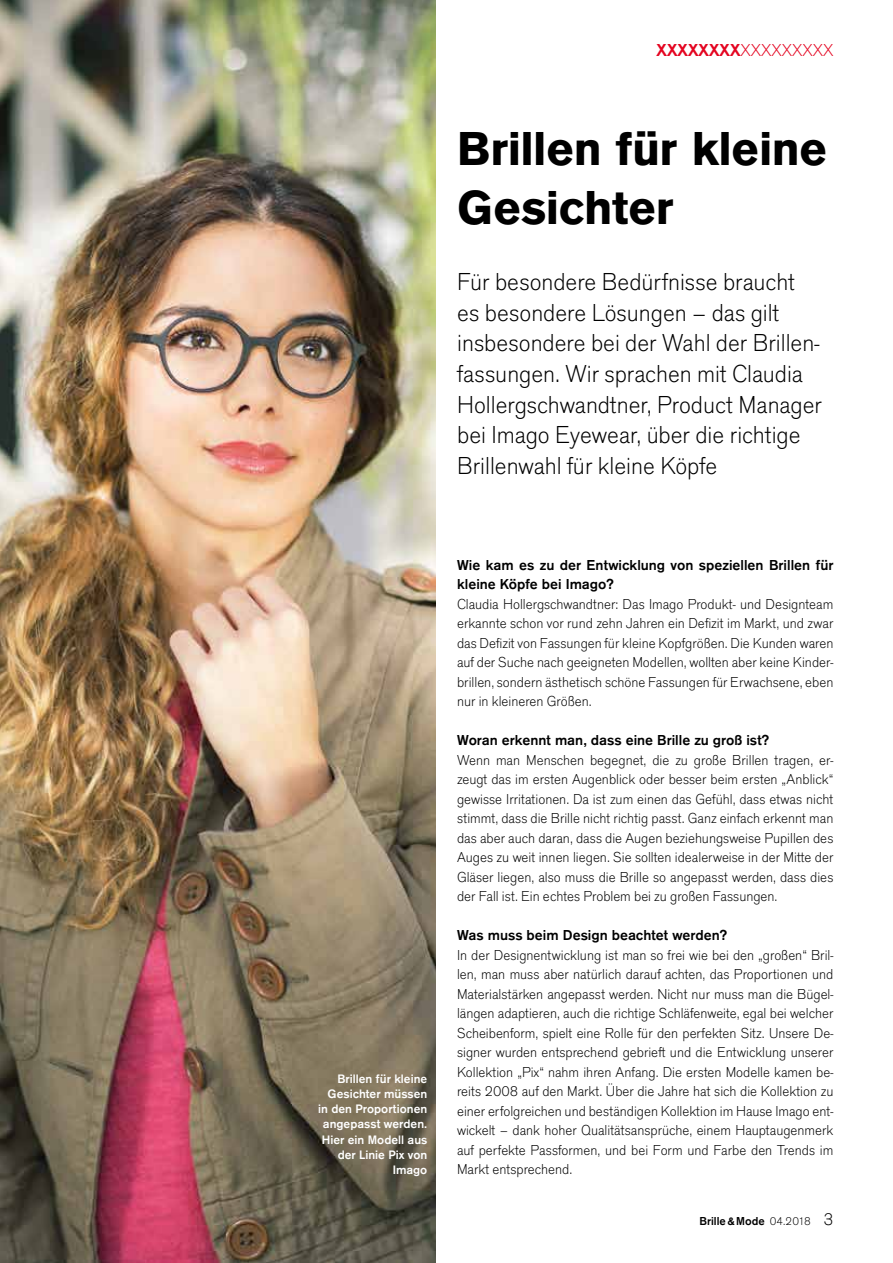
<style>
.page{position:relative;width:893px;height:1263px;background:#fff}
.page>*{position:absolute;margin:0;border:0;box-sizing:border-box;transform-origin:0 0}
.t1{font:700 49.5px/59.4px "Ancona";color:#000}
.t2{font:300 25.5px/30.6px "Ancona";color:#000}
.t3{font:300 18px "Ancona";color:#e40521}
.t4{font:300 15px/19.5px "Ancona";color:#000;text-align:justify}
.t5{font:600 15px/19.5px "Ancona";color:#000}
.t6{font:600 12.75px/15.3px "Ancona";color:#fff;text-align:right}
.t7{font:600 12px "Ancona";color:#000}
.s1{font-weight:600}
.s2{font-weight:300}
.s3{font-weight:300;font-size:18px}
</style>
<div class="page">
<img style="left:0;top:0;width:436px;height:1263px">
<p class="t3" style="left:656px;top:40px;width:178px"><span class="s1">XXXXXXXX</span>XXXXXXXXX</p>
<h1 class="t1" style="left:457px;top:119px;width:371px">Brillen für kleine<br>Gesichter</h1>
<p class="t2" style="left:457px;top:267px;width:366px">Für besondere Bedürfnisse braucht es besondere Lösungen – das gilt insbesondere bei der Wahl der Brillen&shy;fassungen. Wir sprachen mit Claudia Hollergschwandtner, Product Manager bei Imago Eyewear, über die richtige Brillenwahl für kleine Köpfe</p>
<p class="t6" style="left:318px;top:1071px;width:111px">Brillen für kleine<br>Gesichter müssen in den Proportionen angepasst werden.<br>Hier ein Modell aus der Linie Pix von<br>Imago</p>
<p class="t5" style="left:457px;top:555px;width:378px">Wie kam es zu der Entwicklung von speziellen Brillen für kleine Köpfe bei Imago?</p>
<p class="t4" style="left:457px;top:594px;width:378px">Claudia Hollergschwandtner: Das Imago Produkt- und Designteam erkannte schon vor rund zehn Jahren ein Defizit im Markt, und zwar das Defizit von Fassungen für kleine Kopfgrößen. Die Kunden waren auf der Suche nach geeigneten Modellen, wollten aber keine Kinder&shy;brillen, sondern ästhetisch schöne Fassungen für Erwachsene, eben nur in kleineren Größen.</p>
<p class="t5" style="left:457px;top:731px;width:314px">Woran erkennt man, dass eine Brille zu groß ist?</p>
<p class="t4" style="left:457px;top:750px;width:378px">Wenn man Menschen begegnet, die zu große Brillen tragen, er&shy;zeugt das im ersten Augenblick oder besser beim ersten „Anblick“ gewisse Irritationen. Da ist zum einen das Gefühl, dass etwas nicht stimmt, dass die Brille nicht richtig passt. Ganz einfach erkennt man das aber auch daran, dass die Augen beziehungsweise Pupillen des Auges zu weit innen liegen. Sie sollten idealerweise in der Mitte der Gläser liegen, also muss die Brille so angepasst werden, dass dies der Fall ist. Ein echtes Problem bei zu großen Fassungen.</p>
<p class="t5" style="left:457px;top:926px;width:272px">Was muss beim Design beachtet werden?</p>
<p class="t4" style="left:457px;top:945px;width:378px">In der Designentwicklung ist man so frei wie bei den „großen“ Bril&shy;len, man muss aber natürlich darauf achten, das Proportionen und Materialstärken angepasst werden. Nicht nur muss man die Bügel&shy;längen adaptieren, auch die richtige Schläfenweite, egal bei welcher Scheibenform, spielt eine Rolle für den perfekten Sitz. Unsere De&shy;signer wurden entsprechend gebrieft und die Entwicklung unserer Kollektion „Pix“ nahm ihren Anfang. Die ersten Modelle kamen be&shy;reits 2008 auf den Markt. Über die Jahre hat sich die Kollektion zu einer erfolgreichen und beständigen Kollektion im Hause Imago ent&shy;wickelt – dank hoher Qualitätsansprüche, einem Hauptaugenmerk auf perfekte Passformen, und bei Form und Farbe den Trends im Markt entsprechend.</p>
<p class="t7" style="left:699px;top:1215px;width:136px">Brille &amp; Mode <span class="s2">04.2018</span> <span class="s3">3</span></p>
</div>
